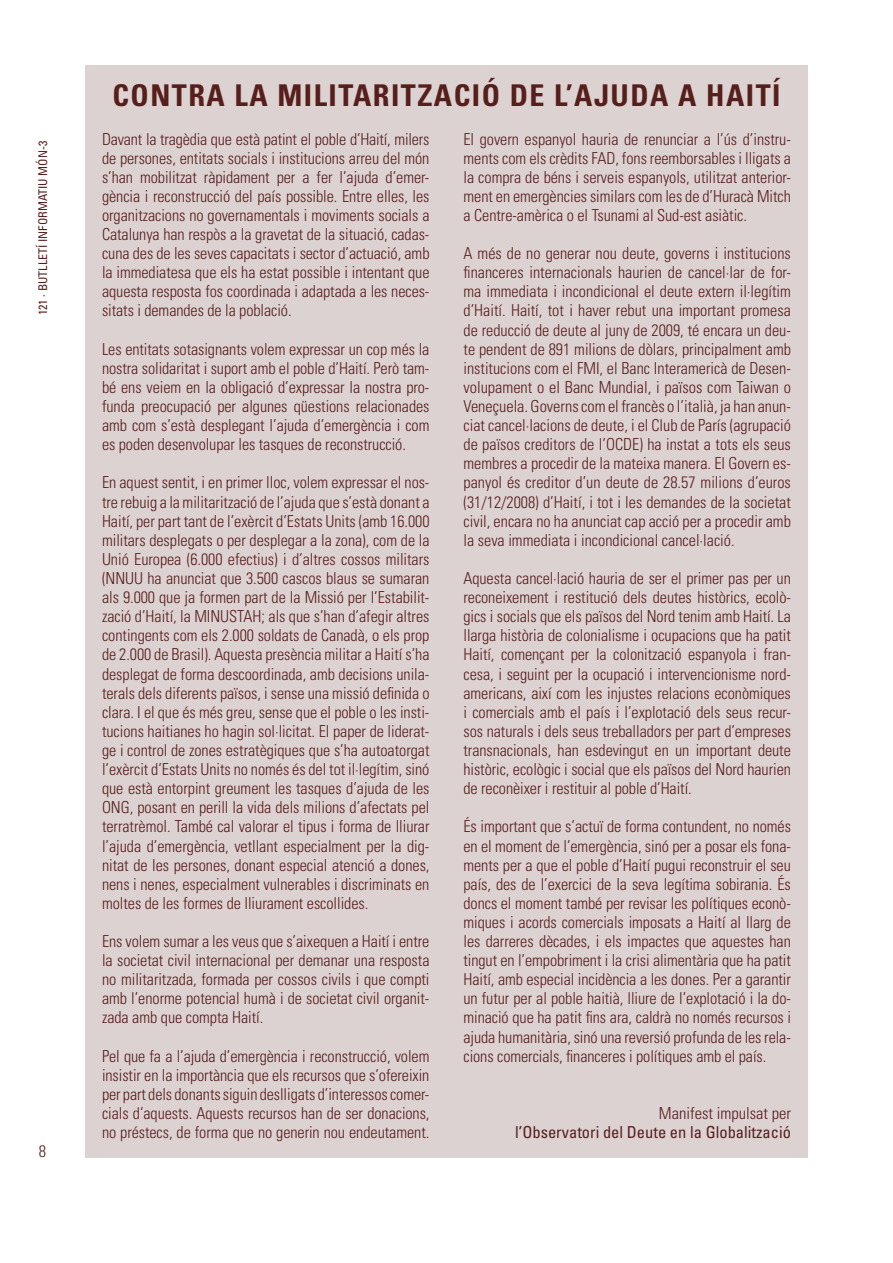
<style>
.page{position:relative;width:893px;height:1263px;background:#fff}
.page>*{position:absolute;margin:0;border:0;box-sizing:border-box;transform-origin:0 0}
.t1{font:700 condensed 30px "Univers";letter-spacing:.05em;color:#571f1c}
.t2{font:300 condensed 16.5px/19px "Univers";letter-spacing:-.005em;color:#571f1c;text-align:justify}
.t3{font:condensed 16.5px "Univers";color:#571f1c}
.t4{font:condensed 12px "Univers";color:#571f1c}
</style>
<div class="page">
<div style="left:85px;top:65px;width:723px;height:1092px;background:#ddd2d2"></div>
<h1 class="t1" style="left:112px;top:77px;width:670px">CONTRA LA MILITARITZACIÓ DE L’AJUDA A HAITÍ</h1>
<p class="t4" style="left:35px;top:315px;width:176px;rotate:-90deg">121 · BUTLLETÍ I NFORMATI U MÓN-3</p>
<p class="t2" style="left:102px;top:129px;width:329px">Davant la tragèdia que està patint el poble d’Haití, milers de persones, entitats socials i institucions arreu del món s’han mobilitzat ràpidament per a fer l’ajuda d’emer&shy;gència i reconstrucció del país possible. Entre elles, les organitzacions no governamentals i moviments socials a Catalunya han respòs a la gravetat de la situació, cadas&shy;cuna des de les seves capacitats i sector d’actuació, amb la immediatesa que els ha estat possible i intentant que aquesta resposta fos coordinada i adaptada a les neces&shy;sitats i demandes de la població.</p>
<p class="t2" style="left:102px;top:339px;width:329px">Les entitats sotasignants volem expressar un cop més la nostra solidaritat i suport amb el poble d’Haití. Però tam&shy;bé ens veiem en la obligació d’expressar la nostra pro&shy;funda preocupació per algunes qüestions relacionades amb com s’està desplegant l’ajuda d’emergència i com es poden desenvolupar les tasques de reconstrucció.</p>
<p class="t2" style="left:102px;top:473px;width:329px">En aquest sentit, i en primer lloc, volem expressar el nos&shy;tre rebuig a la militarització de l’ajuda que s’està donant a Haití, per part tant de l’exèrcit d’Estats Units (amb 16.000 militars desplegats o per desplegar a la zona), com de la Unió Europea (6.000 efectius) i d’altres cossos militars (NNUU ha anunciat que 3.500 cascos blaus se sumaran als 9.000 que ja formen part de la Missió per l’Estabilit&shy;zació d’Haití, la MINUSTAH; als que s’han d’afegir altres contingents com els 2.000 soldats de Canadà, o els prop de 2.000 de Brasil). Aquesta presència militar a Haití s’ha desplegat de forma descoordinada, amb decisions unila&shy;terals dels diferents països, i sense una missió definida o clara. I el que és més greu, sense que el poble o les insti&shy;tucions haitianes ho hagin sol·licitat. El paper de liderat&shy;ge i control de zones estratègiques que s’ha autoatorgat l’exèrcit d’Estats Units no només és del tot il·legítim, sinó que està entorpint greument les tasques d’ajuda de les ONG, posant en perill la vida dels milions d’afectats pel terratrèmol. També cal valorar el tipus i forma de lliurar l’ajuda d’emergència, vetllant especialment per la dig&shy;nitat de les persones, donant especial atenció a dones, nens i nenes, especialment vulnerables i discriminats en moltes de les formes de lliurament escollides.</p>
<p class="t2" style="left:102px;top:932px;width:329px">Ens volem sumar a les veus que s’aixequen a Haití i entre la societat civil internacional per demanar una resposta no militaritzada, formada per cossos civils i que compti amb l’enorme potencial humà i de societat civil organit&shy;zada amb que compta Haití.</p>
<p class="t2" style="left:102px;top:1046px;width:329px">Pel que fa a l’ajuda d’emergència i reconstrucció, volem insistir en la importància que els recursos que s’ofereixin per part dels donants siguin deslligats d’interessos comer&shy;cials d’aquests. Aquests recursos han de ser donacions, no préstecs, de forma que no generin nou endeutament.</p>
<p class="t2" style="left:463px;top:129px;width:329px">El govern espanyol hauria de renunciar a l’ús d’instru&shy;ments com els crèdits FAD, fons reemborsables i lligats a la compra de béns i serveis espanyols, utilitzat anterior&shy;ment en emergències similars com les de d’Huracà Mitch a Centre-amèrica o el Tsunami al Sud-est asiàtic.</p>
<p class="t2" style="left:463px;top:244px;width:329px">A més de no generar nou deute, governs i institucions financeres internacionals haurien de cancel·lar de for&shy;ma immediata i incondicional el deute extern il·legítim d’Haití. Haití, tot i haver rebut una important promesa de reducció de deute al juny de 2009, té encara un deu&shy;te pendent de 891 milions de dòlars, principalment amb institucions com el FMI, el Banc Interamericà de Desen&shy;volupament o el Banc Mundial, i països com Taiwan o Veneçuela. Governs com el francès o l’italià, ja han anun&shy;ciat cancel·lacions de deute, i el Club de París (agrupació de països creditors de l’OCDE) ha instat a tots els seus membres a procedir de la mateixa manera. El Govern es&shy;panyol és creditor d’un deute de 28.57 milions d’euros (31/12/2008) d’Haití, i tot i les demandes de la societat civil, encara no ha anunciat cap acció per a procedir amb la seva immediata i incondicional cancel·lació.</p>
<p class="t2" style="left:463px;top:569px;width:329px">Aquesta cancel·lació hauria de ser el primer pas per un reconeixement i restitució dels deutes històrics, ecolò&shy;gics i socials que els països del Nord tenim amb Haití. La llarga història de colonialisme i ocupacions que ha patit Haití, començant per la colonització espanyola i fran&shy;cesa, i seguint per la ocupació i intervencionisme nord&shy;americans, així com les injustes relacions econòmiques i comercials amb el país i l’explotació dels seus recur&shy;sos naturals i dels seus treballadors per part d’empreses transnacionals, han esdevingut en un important deute històric, ecològic i social que els països del Nord haurien de reconèixer i restituir al poble d’Haití.</p>
<p class="t2" style="left:463px;top:817px;width:329px">És important que s’actuï de forma contundent, no només en el moment de l’emergència, sinó per a posar els fona&shy;ments per a que el poble d’Haití pugui reconstruir el seu país, des de l’exercici de la seva legítima sobirania. És doncs el moment també per revisar les polítiques econò&shy;miques i acords comercials imposats a Haití al llarg de les darreres dècades, i els impactes que aquestes han tingut en l’empobriment i la crisi alimentària que ha patit Haití, amb especial incidència a les dones. Per a garantir un futur per al poble haitià, lliure de l’explotació i la do&shy;minació que ha patit fins ara, caldrà no només recursos i ajuda humanitària, sinó una reversió profunda de les rela&shy;cions comercials, financeres i polítiques amb el país.</p>
<p class="t2" style="left:659px;top:1104px;width:133px">Manifest impulsat per</p>
<p class="t3" style="left:515px;top:1122px;width:277px">l’Observatori del Deute en la Globalització</p>
</div>
